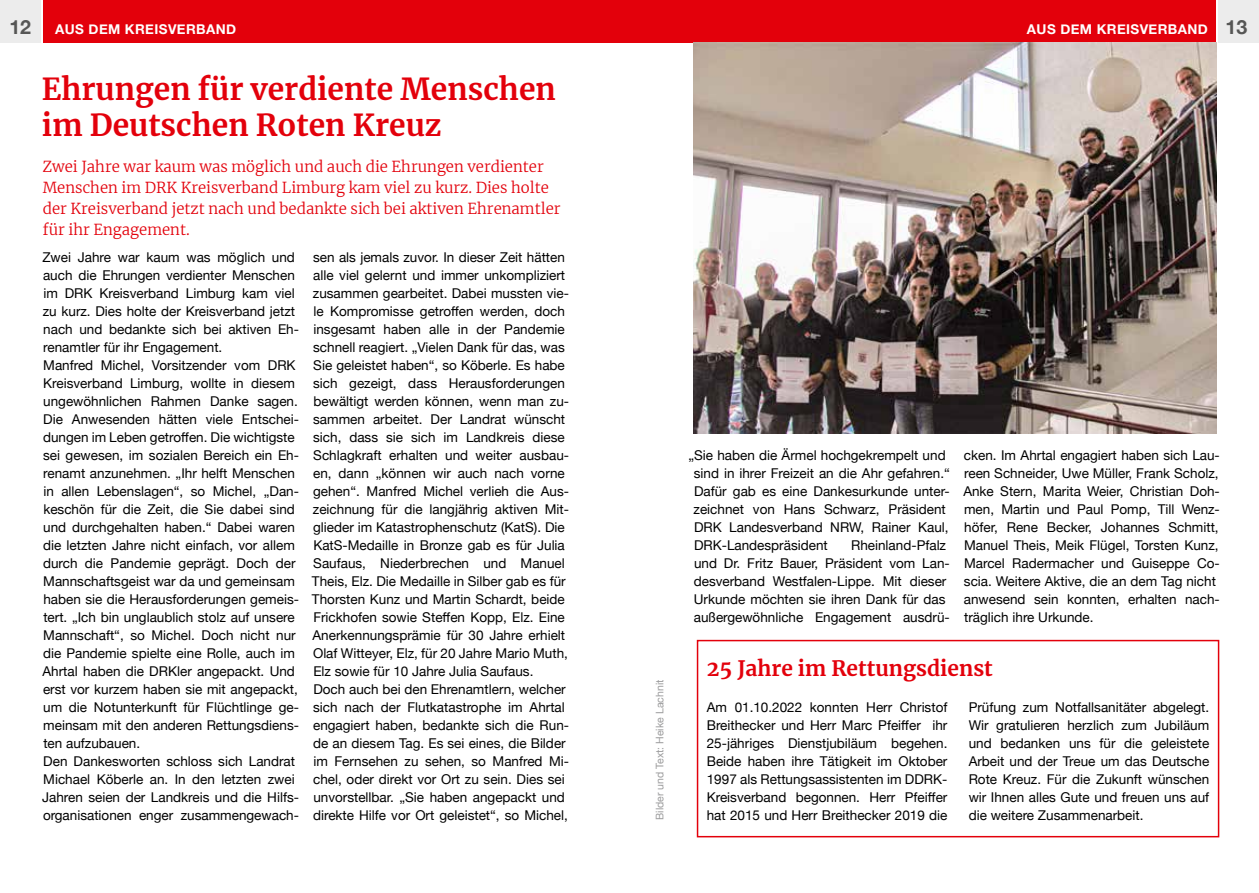
<style>
.page{position:relative;width:1259px;height:893px;background:#fff}
.page>*{position:absolute;margin:0;border:0;box-sizing:border-box;transform-origin:0 0}
.t1{font:700 30px/36px "Merriweather";color:#e3000b}
.t2{font:700 21px "Merriweather";color:#e3000b}
.t3{font:700 19.5px "Helvetica Neue";color:#565655}
.t4{font:300 15px/21px "Merriweather";color:#e3000b}
.t5{font:13.5px/18px "Helvetica Neue";color:#000}
.t6{font:700 13.5px "Helvetica Neue";letter-spacing:.03em;color:#fff}
.t7{font:10.5px "Helvetica Neue";color:#9c9c9d}
.s1{font-size:19.5px;color:#565655}
</style>
<div class="page">
<div style="left:43px;top:0;width:586px;height:43px;background:#e3000b"></div>
<div style="left:0;top:0;width:40px;height:43px;background:#ececec"></div>
<div style="left:1218px;top:0;width:41px;height:43px;background:#ececec"></div>
<div style="left:629px;top:0;width:587px;height:43px;background:#e3000b"></div>
<img style="left:693px;top:43px;width:523px;height:391px">
<div style="left:697px;top:640px;width:522px;height:197px;border:2px solid #e3000b"></div>
<h3 class="t3" style="left:9px;top:12px;width:23px">12</h3>
<p class="t6" style="left:55px;top:19px;width:182px">AUS DEM KREISVERBAND</p>
<p class="t6" style="left:1027px;top:19px;width:222px">AUS DEM KREISVERBAND <span class="s1">13</span></p>
<h1 class="t1" style="left:42px;top:70px;width:516px">Ehrungen für verdiente Menschen im Deutschen Roten Kreuz</h1>
<p class="t4" style="left:42px;top:155px;width:519px">Zwei Jahre war kaum was möglich und auch die Ehrungen verdienter Menschen im DRK Kreisverband Limburg kam viel zu kurz. Dies holte der Kreisverband jetzt nach und bedankte sich bei aktiven Ehrenamtler für ihr Engagement.</p>
<p class="t5" style="left:42px;top:249px;width:258px">Zwei Jahre war kaum was möglich und auch die Ehrungen verdienter Menschen im DRK Kreisverband Limburg kam viel zu kurz. Dies holte der Kreisverband jetzt nach und bedankte sich bei aktiven Eh&shy;renamtler für ihr Engagement.<br>Manfred Michel, Vorsitzender vom DRK Kreisverband Limburg, wollte in diesem ungewöhnlichen Rahmen Danke sagen.<br>Die Anwesenden hätten viele Entschei&shy;dungen im Leben getroffen. Die wichtigste sei gewesen, im sozialen Bereich ein Eh&shy;renamt anzunehmen. „Ihr helft Menschen in allen Lebenslagen“, so Michel, „Dan&shy;keschön für die Zeit, die Sie dabei sind und durchgehalten haben.“ Dabei waren die letzten Jahre nicht einfach, vor allem durch die Pandemie geprägt. Doch der Mannschaftsgeist war da und gemeinsam haben sie die Herausforderungen gemeis&shy;tert. „Ich bin unglaublich stolz auf unsere Mannschaft“, so Michel. Doch nicht nur die Pandemie spielte eine Rolle, auch im Ahrtal haben die DRKler angepackt. Und erst vor kurzem haben sie mit angepackt, um die Notunterkunft für Flüchtlinge ge&shy;meinsam mit den anderen Rettungsdiens&shy;ten aufzubauen.<br>Den Dankesworten schloss sich Landrat Michael Köberle an. In den letzten zwei Jahren seien der Landkreis und die Hilfs&shy;organisationen enger zusammengewach-</p>
<p class="t5" style="left:312px;top:249px;width:259px">sen als jemals zuvor. In dieser Zeit hätten alle viel gelernt und immer unkompliziert zusammen gearbeitet. Dabei mussten vie&shy;le Kompromisse getroffen werden, doch insgesamt haben alle in der Pandemie schnell reagiert. „Vielen Dank für das, was Sie geleistet haben“, so Köberle. Es habe sich gezeigt, dass Herausforderungen bewältigt werden können, wenn man zu&shy;sammen arbeitet. Der Landrat wünscht sich, dass sie sich im Landkreis diese Schlagkraft erhalten und weiter ausbau&shy;en, dann „können wir auch nach vorne gehen“. Manfred Michel verlieh die Aus&shy;zeichnung für die langjährig aktiven Mit&shy;glieder im Katastrophenschutz (KatS). Die KatS-Medaille in Bronze gab es für Julia Saufaus, Niederbrechen und Manuel Theis, Elz. Die Medaille in Silber gab es für Thorsten Kunz und Martin Schardt, beide Frickhofen sowie Steffen Kopp, Elz. Eine Anerkennungsprämie für 30 Jahre erhielt Olaf Witteyer, Elz, für 20 Jahre Mario Muth, Elz sowie für 10 Jahre Julia Saufaus.<br>Doch auch bei den Ehrenamtlern, welcher sich nach der Flutkatastrophe im Ahrtal engagiert haben, bedankte sich die Run&shy;de an diesem Tag. Es sei eines, die Bilder im Fernsehen zu sehen, so Manfred Mi&shy;chel, oder direkt vor Ort zu sein. Dies sei unvorstellbar. „Sie haben angepackt und direkte Hilfe vor Ort geleistet“, so Michel,</p>
<p class="t7" style="left:652px;top:820px;width:142px;rotate:-90deg">Bilder und Text: Heike Lachnit</p>
<p class="t5" style="left:693px;top:446px;width:258px;text-indent:-5px">„Sie haben die Ärmel hochgekrempelt und sind in ihrer Freizeit an die Ahr gefahren.“ Dafür gab es eine Dankesurkunde unter&shy;zeichnet von Hans Schwarz, Präsident DRK Landesverband NRW, Rainer Kaul, DRK-Landespräsident</p>
<p class="t5" style="left:963px;top:447px;width:258px">cken. Im Ahrtal engagiert haben sich Lau&shy;reen Schneider, Uwe Müller, Frank Scholz, Anke Stern, Marita Weier, Christian Doh&shy;men, Martin und Paul Pomp, Till Wenz&shy;höfer, Rene Becker, Johannes Schmitt, Manuel Theis, Meik Flügel, Torsten Kunz, Marcel Radermacher und Guiseppe Co&shy;scia. Weitere Aktive, die an dem Tag nicht anwesend sein konnten, erhalten nach&shy;träglich ihre Urkunde.</p>
<h2 class="t2" style="left:707px;top:654px;width:287px">25 Jahre im Rettungsdienst</h2>
<p class="t5" style="left:707px;top:699px;width:242px;text-align:justify">Am 01.10.2022 konnten Herr Christof Breithecker und Herr Marc Pfeiffer ihr 25-jähriges Dienstjubiläum begehen.<br>Beide haben ihre Tätigkeit im Oktober 1997 als Rettungsassistenten im DDRK-Kreisverband begonnen. Herr Pfeiffer hat 2015 und Herr Breithecker 2019 die</p>
<p class="t5" style="left:968px;top:699px;width:242px;text-align:justify">Prüfung zum Notfallsanitäter abgelegt.<br>Wir gratulieren herzlich zum Jubiläum und bedanken uns für die geleistete Arbeit und der Treue um das Deutsche Rote Kreuz. Für die Zukunft wünschen wir Ihnen alles Gute und freuen uns auf die weitere Zusammenarbeit.</p>
<p class="t5" style="left:694px;top:536px;width:257px;text-indent:157px">Rheinland-Pfalz und Dr. Fritz Bauer, Präsident vom Lan&shy;desverband Westfalen-Lippe. Mit dieser Urkunde möchten sie ihren Dank für das außergewöhnliche Engagement ausdrü-</p>
</div>
